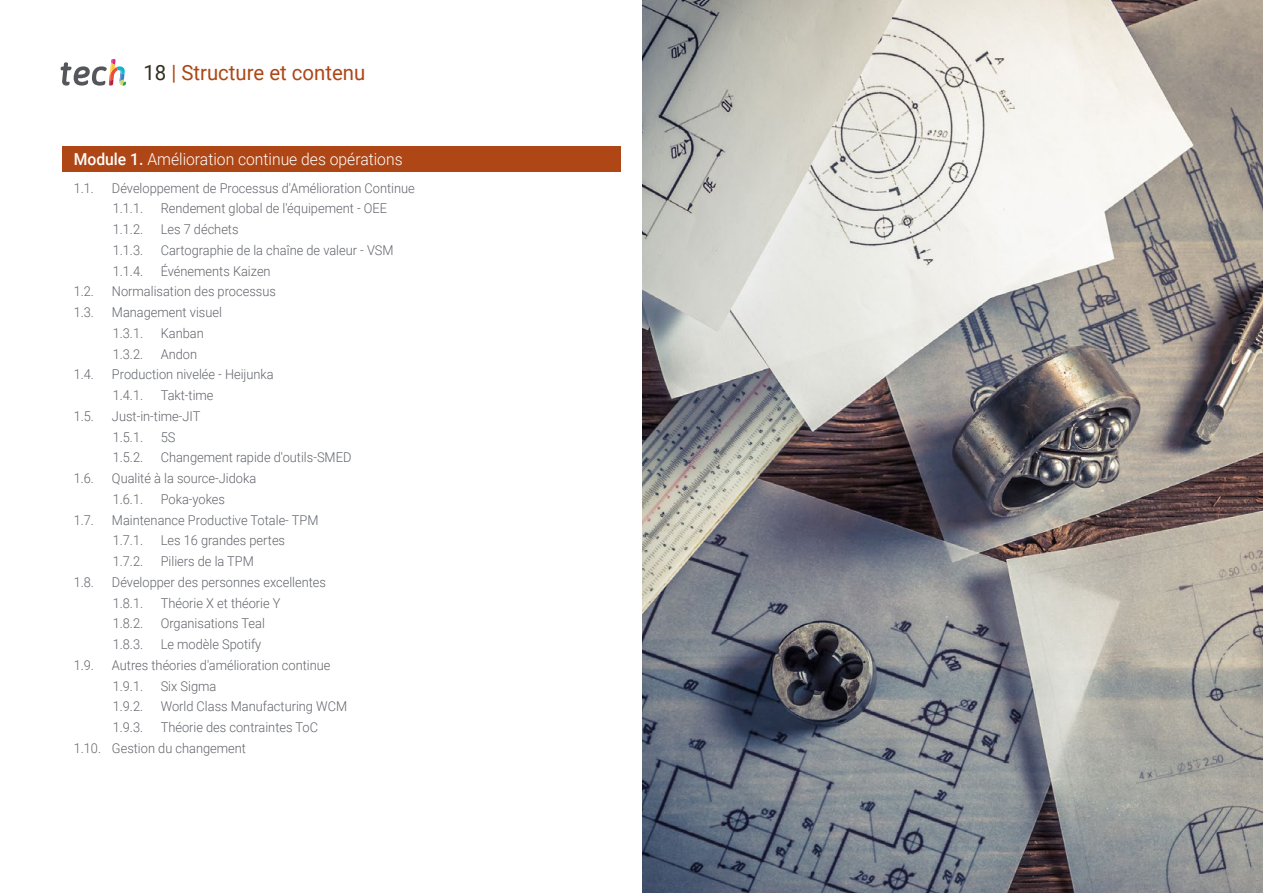
<style>
.page{position:relative;width:1263px;height:893px;background:#fff}
.page>*{position:absolute;margin:0;border:0;box-sizing:border-box;transform-origin:0 0}
.t1{font:21px "Roboto";color:#ae4615}
.t2{font:300 16.5px "Roboto";color:#fff;scale:.95 1}
.t3{font:300 13.5px/20.7px "Roboto";color:#61646a;scale:.95 1}
.s1{color:#312e20}
.s2{font-weight:500}
</style>
<div class="page">
<div style="left:63px;top:147px;width:558px;height:25px;background:#ae4615"></div>
<svg style="left:61px;top:59px;width:65px;height:27px"></svg>
<img style="left:642px;top:0;width:621px;height:893px">
<h1 class="t1" style="left:144px;top:57px;width:223px"><span class="s1">18</span> | Structure et contenu</h1>
<p class="t2" style="left:74px;top:148px;width:348px"><span class="s2">Module 1.</span> Amélioration continue des opérations</p>
<p class="t3" style="left:74px;top:177px;width:23px">1.1.</p>
<p class="t3" style="left:112px;top:177px;width:320px">Développement de Processus d'Amélioration Continue<br>1.1.1.</p>
<p class="t3" style="left:161px;top:198px;width:240px">Rendement global de l'équipement - OEE</p>
<p class="t3" style="left:113px;top:218px;width:34px">1.1.2.</p>
<p class="t3" style="left:161px;top:218px;width:83px">Les 7 déchets</p>
<p class="t3" style="left:113px;top:239px;width:34px">1.1.3.</p>
<p class="t3" style="left:161px;top:239px;width:247px">Cartographie de la chaîne de valeur - VSM</p>
<p class="t3" style="left:113px;top:260px;width:34px">1.1.4.</p>
<p class="t3" style="left:161px;top:260px;width:117px">Événements Kaizen</p>
<p class="t3" style="left:74px;top:281px;width:23px">1.2.</p>
<p class="t3" style="left:112px;top:281px;width:174px">Normalisation des processus</p>
<p class="t3" style="left:74px;top:301px;width:23px">1.3.</p>
<p class="t3" style="left:112px;top:301px;width:117px">Management visuel<br>1.3.1.</p>
<p class="t3" style="left:161px;top:322px;width:47px">Kanban</p>
<p class="t3" style="left:113px;top:343px;width:34px">1.3.2.</p>
<p class="t3" style="left:161px;top:343px;width:40px">Andon</p>
<p class="t3" style="left:74px;top:364px;width:23px">1.4.</p>
<p class="t3" style="left:112px;top:364px;width:172px">Production nivelée - Heijunka<br>1.4.1.</p>
<p class="t3" style="left:161px;top:384px;width:57px">Takt-time</p>
<p class="t3" style="left:74px;top:405px;width:23px">1.5.</p>
<p class="t3" style="left:112px;top:405px;width:95px">Just-in-time-JIT<br>1.5.1.</p>
<p class="t3" style="left:161px;top:426px;width:17px">5S</p>
<p class="t3" style="left:113px;top:447px;width:34px">1.5.2.</p>
<p class="t3" style="left:161px;top:447px;width:202px">Changement rapide d'outils-SMED</p>
<p class="t3" style="left:74px;top:467px;width:23px">1.6.</p>
<p class="t3" style="left:112px;top:467px;width:153px">Qualité à la source-Jidoka<br>1.6.1.</p>
<p class="t3" style="left:161px;top:488px;width:69px">Poka-yokes</p>
<p class="t3" style="left:74px;top:509px;width:23px">1.7.</p>
<p class="t3" style="left:112px;top:509px;width:219px">Maintenance Productive Totale- TPM<br>1.7.1.</p>
<p class="t3" style="left:161px;top:530px;width:132px">Les 16 grandes pertes</p>
<p class="t3" style="left:113px;top:550px;width:34px">1.7.2.</p>
<p class="t3" style="left:161px;top:550px;width:100px">Piliers de la TPM</p>
<p class="t3" style="left:74px;top:571px;width:23px">1.8.</p>
<p class="t3" style="left:112px;top:571px;width:227px">Développer des personnes excellentes<br>1.8.1.</p>
<p class="t3" style="left:161px;top:592px;width:128px">Théorie X et théorie Y</p>
<p class="t3" style="left:113px;top:613px;width:34px">1.8.2.</p>
<p class="t3" style="left:161px;top:613px;width:111px">Organisations Teal</p>
<p class="t3" style="left:113px;top:633px;width:34px">1.8.3.</p>
<p class="t3" style="left:161px;top:633px;width:107px">Le modèle Spotify</p>
<p class="t3" style="left:74px;top:654px;width:23px">1.9.</p>
<p class="t3" style="left:112px;top:654px;width:232px">Autres théories d'amélioration continue<br>1.9.1.</p>
<p class="t3" style="left:161px;top:675px;width:60px">Six Sigma</p>
<p class="t3" style="left:113px;top:696px;width:34px">1.9.2.</p>
<p class="t3" style="left:161px;top:696px;width:198px">World Class Manufacturing WCM</p>
<p class="t3" style="left:113px;top:716px;width:34px">1.9.3.</p>
<p class="t3" style="left:74px;top:716px;width:259px;text-indent:87px">Théorie des contraintes ToC<br>1.10. Gestion du changement</p>
</div>
